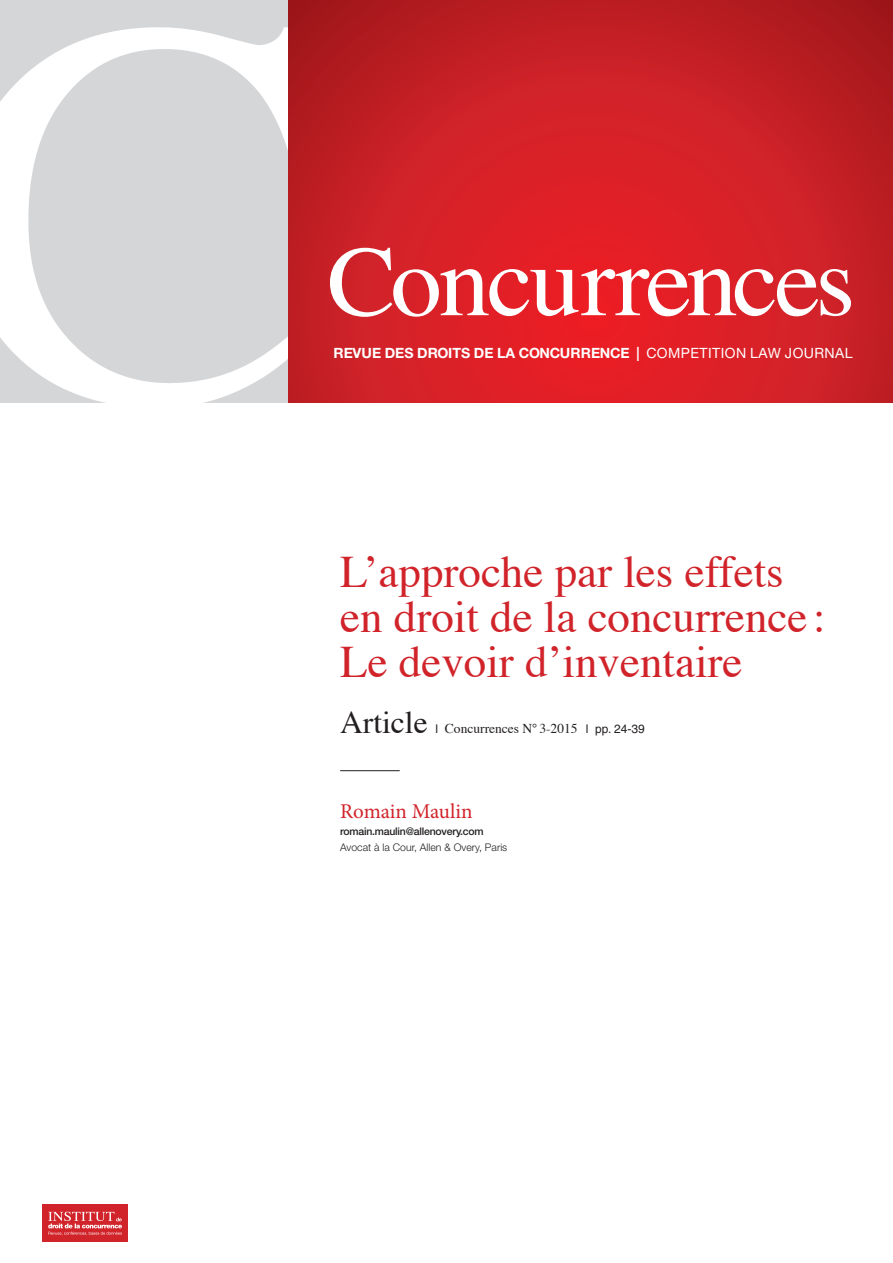
<style>
.page{position:relative;width:893px;height:1263px;background:#fff}
.page>*{position:absolute;margin:0;border:0;box-sizing:border-box;transform-origin:0 0}
.t1{font:100.05px "Times";letter-spacing:-.03em;color:#fff}
.Doctrine_Titre_rouge{font:45px/45px "Times";color:#d1232a}
.rubrique{font:31.5px "Times";color:#231f20}
.Edito_Auteur{font:21px "Minion Pro";color:#d1232a}
.t2{font:700 14.1px "Helvetica Neue LT";letter-spacing:.01em;color:#fff}
.rubrique-2{font:13.5px "Times";color:#231f20}
.Edito_Auteur_Fonctio{font:300 10.5px "Helvetica Neue LT";color:#231f20}
._0-AUTEURS_mail{font:500 10.5px "Helvetica Neue LT";letter-spacing:-.02em;color:#231f20}
.s1{font-weight:500}
.s2{font-weight:400}
.s3{font-family:"Helvetica LT Std";font-size:12px}
</style>
<div class="page">
<div style="left:43px;top:1204px;width:85px;height:38px;background:#d1232a"></div>
<svg style="left:48px;top:1212px;width:74px;height:23px"></svg>
<img style="left:0;top:0;width:296px;height:403px">
<svg style="left:289px;top:0;width:604px;height:402px;background:#cd1f25"></svg>
<hr style="left:340px;top:770px;width:60px;height:1px;background:#231f20">
<h1 class="t1" style="left:327px;top:188px;width:529px">Concurrences</h1>
<p class="t2" style="left:333px;top:344px;width:521px">REVUE DES DROITS DE LA CONCURRENCE <span class="s1">|</span> <span class="s2">COMPETITION LAW JOURNAL</span></p>
<p class="Doctrine_Titre_rouge" style="left:340px;top:545px;width:487px">L’approche par les effets en droit de la concurrence :<br>Le devoir d’inventaire</p>
<p class="rubrique" style="left:340px;top:693px;width:89px">Article</p>
<p class="rubrique-2" style="left:435px;top:716px;width:211px"><span class="s3">l</span> Concurrences N° 3-2015 <span class="s3">l pp. 24-39</span></p>
<p class="Edito_Auteur" style="left:340px;top:797px;width:134px">Romain Maulin</p>
<p class="_0-AUTEURS_mail" style="left:340px;top:825px;width:145px">romain.maulin@allenovery.com</p>
<p class="Edito_Auteur_Fonctio" style="left:340px;top:841px;width:169px">Avocat à la Cour, Allen &amp; Overy, Paris</p>
</div>
